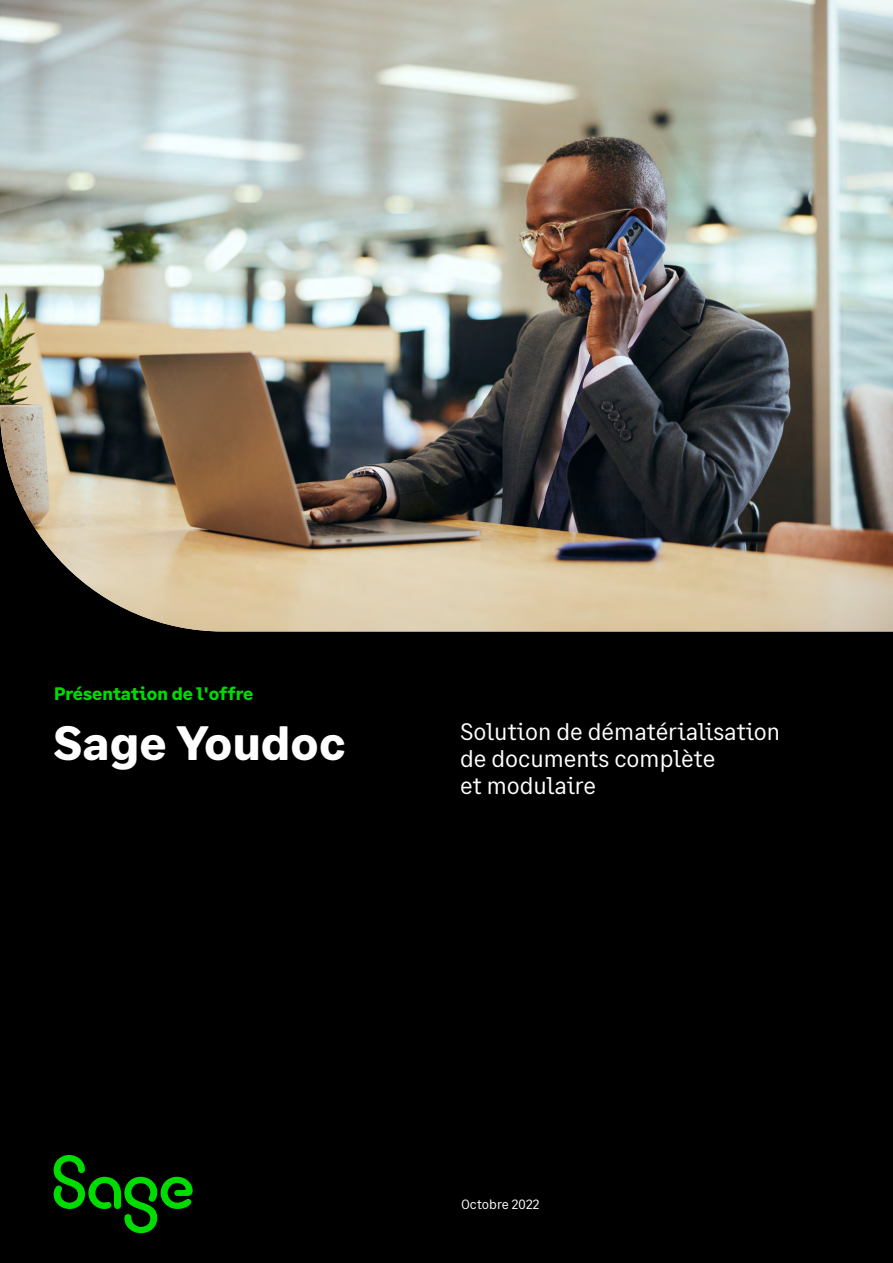
<style>
.page{position:relative;width:893px;height:1263px;background:#000}
.page>*{position:absolute;margin:0;border:0;box-sizing:border-box;transform-origin:0 0}
.t1{font:700 48px "Sage Text";color:#fff}
.t2{font:24px/27px "Sage Text";color:#fff}
.t3{font:700 18px "Sage Text";letter-spacing:-.005em;color:#00dc00}
.t4{font:13.5px "Sage Text";color:#fff}
</style>
<div class="page">
<svg style="left:54px;top:1155px;width:139px;height:78px"></svg>
<img style="left:0;top:0;width:893px;height:631px">
<p class="t3" style="left:54px;top:682px;width:201px">Présentation de l'offre</p>
<h1 class="t1" style="left:54px;top:713px;width:293px">Sage Youdoc</h1>
<p class="t2" style="left:460px;top:719px;width:322px">Solution de dématérialisation de documents complète<br>et modulaire</p>
<p class="t4" style="left:461px;top:1196px;width:80px">Octobre 2022</p>
</div>
